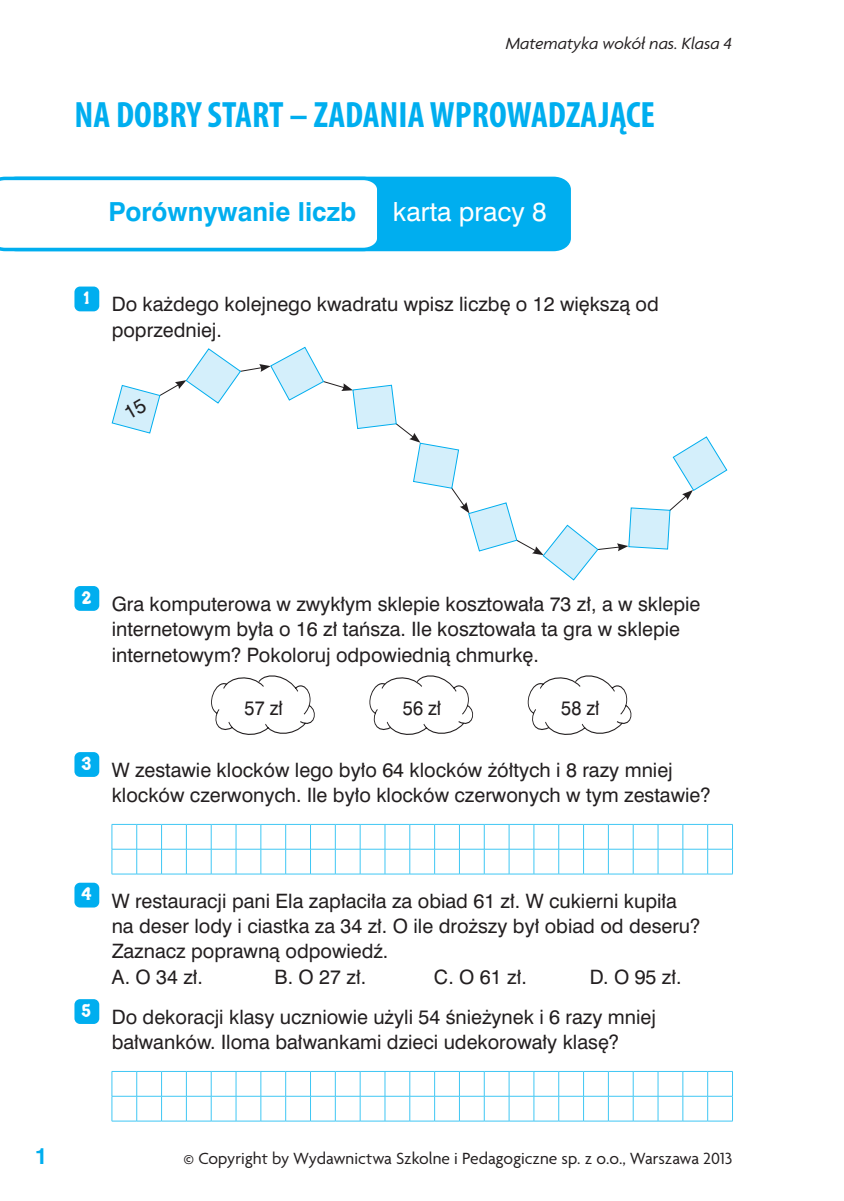
<style>
.page{position:relative;width:844px;height:1201px;background:#fff}
.page>*{position:absolute;margin:0;border:0;box-sizing:border-box;transform-origin:0 0}
.t1{font:700 condensed 36.75px "Myriad Pro";color:#00aeef}
.t2{font:700 24.5px "Swis 721 PL";color:#00aeef}
.t3{font:24.5px "Swis 721 PL";color:#fff}
.t4{font:700 21px "Swis 721 PL";color:#00aeef}
.Zadanie{font:18.38px/25.4px "Swis 721 PL";color:#231f20}
.Zadanie_dalej_ABCD{font:18.38px "Swis 721 PL";color:#231f20}
.Zadanie-2{font:18.38px "Swis 721 PL";color:#231f20;scale:.92 1}
.t5{font:17.5px "Agenda Pl";color:#231f20}
.t6{font:italic 17.5px "Agenda Pl";color:#231f20}
.t7{font:17.5px "Ariendezze";color:#fff}
</style>
<div class="page">
<svg style="left:0;top:176px;width:569px;height:76px"></svg>
<svg style="left:211px;top:675px;width:104px;height:60px"></svg>
<svg style="left:369px;top:675px;width:105px;height:60px"></svg>
<svg style="left:527px;top:675px;width:105px;height:60px"></svg>
<svg style="left:112px;top:824px;width:621px;height:50px"></svg>
<svg style="left:112px;top:1071px;width:621px;height:50px"></svg>
<div style="left:74px;top:286px;width:25px;height:25px;background:#00aeef;border-radius:6px"></div>
<div style="left:74px;top:586px;width:25px;height:25px;background:#00aeef;border-radius:6px"></div>
<div style="left:74px;top:752px;width:25px;height:25px;background:#00aeef;border-radius:6px"></div>
<div style="left:74px;top:882px;width:25px;height:25px;background:#00aeef;border-radius:6px"></div>
<div style="left:74px;top:999px;width:25px;height:25px;background:#00aeef;border-radius:6px"></div>
<svg style="left:111px;top:346px;width:616px;height:235px"></svg>
<p class="t6" style="left:505px;top:33px;width:228px">Matematyka wokół nas. Klasa 4</p>
<p class="t1" style="left:74px;top:92px;width:582px">NA DOBRY START – ZADANIA WPROWADZAJĄCE</p>
<p class="t2" style="left:108px;top:196px;width:249px">Porównywanie liczb</p>
<p class="t3" style="left:393px;top:196px;width:155px">karta pracy 8</p>
<p class="t7" style="left:83px;top:286px;width:8px">1</p>
<p class="Zadanie" style="left:112px;top:291px;width:548px">Do każdego kolejnego kwadratu wpisz liczbę o 12 większą od poprzedniej.</p>
<p class="t7" style="left:82px;top:586px;width:11px">2</p>
<p class="t7" style="left:82px;top:752px;width:12px">3</p>
<p class="Zadanie" style="left:112px;top:591px;width:590px">Gra komputerowa w zwykłym sklepie kosztowała 73 zł, a w sklepie internetowym była o 16 zł tańsza. Ile kosztowała ta gra w sklepie internetowym? Pokoloruj odpowiednią chmurkę.</p>
<p class="Zadanie-2" style="left:244px;top:696px;width:43px">57 zł</p>
<p class="Zadanie-2" style="left:403px;top:696px;width:43px">56 zł</p>
<p class="Zadanie-2" style="left:561px;top:696px;width:43px">58 zł</p>
<p class="Zadanie" style="left:112px;top:757px;width:600px">W zestawie klocków lego było 64 klocków żółtych i 8 razy mniej klocków czerwonych. Ile było klocków czerwonych w tym zestawie?</p>
<p class="t7" style="left:82px;top:882px;width:12px">4</p>
<p class="t7" style="left:82px;top:999px;width:12px">5</p>
<p class="Zadanie" style="left:112px;top:887px;width:590px">W restauracji pani Ela zapłaciła za obiad 61 zł. W cukierni kupiła na deser lody i ciastka za 34 zł. O ile droższy był obiad od deseru?<br>Zaznacz poprawną odpowiedź.</p>
<p class="Zadanie_dalej_ABCD" style="left:112px;top:964px;width:93px">A. O 34 zł.</p>
<p class="Zadanie_dalej_ABCD" style="left:274px;top:964px;width:93px">B. O 27 zł.</p>
<p class="Zadanie_dalej_ABCD" style="left:434px;top:964px;width:94px">C. O 61 zł.</p>
<p class="Zadanie_dalej_ABCD" style="left:589px;top:964px;width:93px">D. O 95 zł.</p>
<p class="Zadanie" style="left:112px;top:1004px;width:545px">Do dekoracji klasy uczniowie użyli 54 śnieżynek i 6 razy mniej bałwanków. Iloma bałwankami dzieci udekorowały klasę?</p>
<p class="t4" style="left:35px;top:1142px;width:14px">1</p>
<p class="t5" style="left:183px;top:1147px;width:550px">© Copyright by Wydawnictwa Szkolne i Pedagogiczne sp. z o.o., Warszawa 2013</p>
</div>
